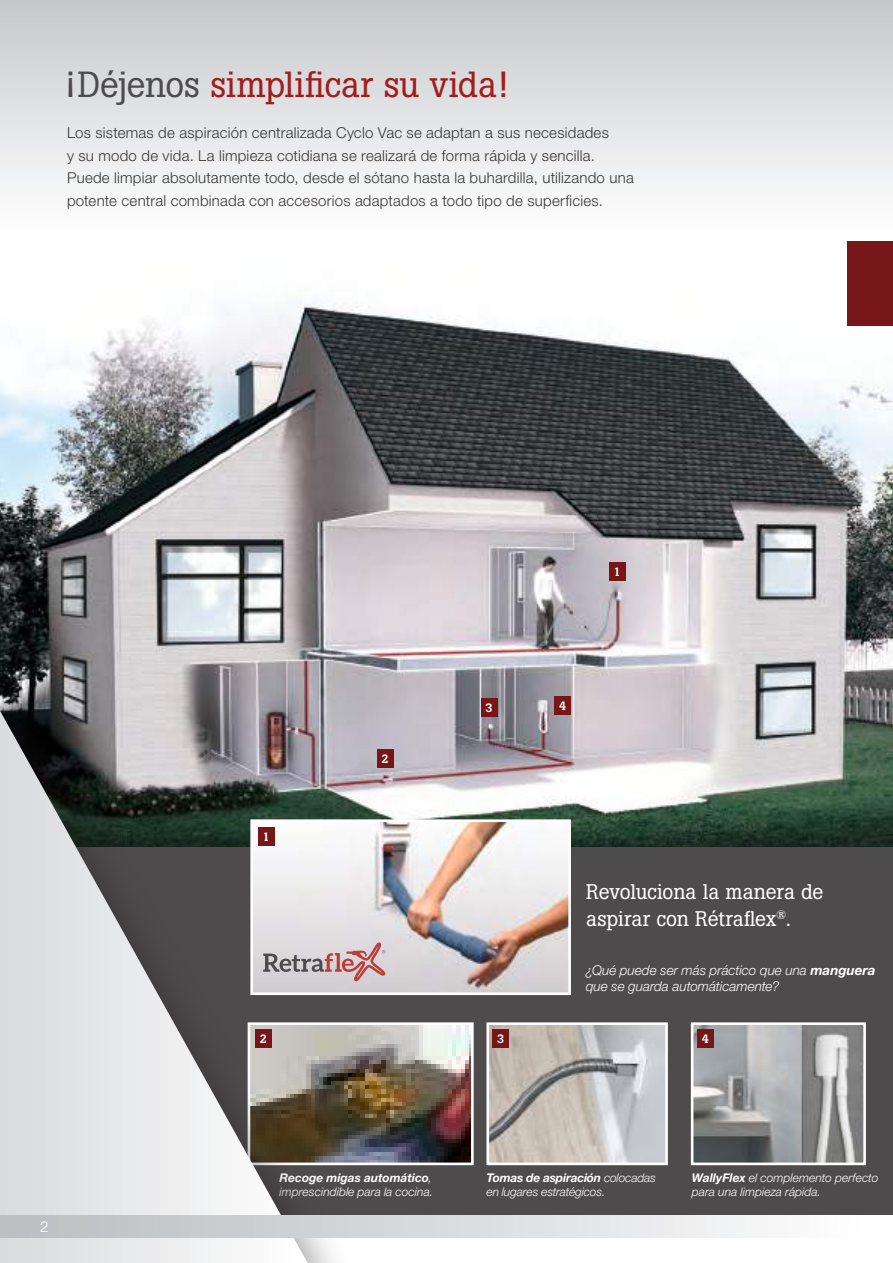
<style>
.page{position:relative;width:893px;height:1263px;background:#fff}
.page>*{position:absolute;margin:0;border:0;box-sizing:border-box;transform-origin:0 0}
.t1{font:36px "Boton";color:#a21c1e}
.t2{font:21px/27px "Boton";letter-spacing:-.005em;color:#fff}
.t3{font:300 15px/22.5px "Helvetica Neue LT Std";letter-spacing:.015em;color:#393535}
.t4{font:300 15px "Helvetica Neue LT Std";color:#fff}
.t5{font:italic 300 13.5px/16.5px "Helvetica Neue LT Std";color:#fff}
.t6{font:italic 300 12px/13.5px "Helvetica Neue LT Std";letter-spacing:.005em;color:#fff}
.t7{font:500 12px "Boton";color:#fff}
.s1{color:#4e4b4c}
.s2{font-weight:700}
</style>
<div class="page">
<svg style="left:0;top:0;width:893px;height:189px"></svg>
<img style="left:0;top:241px;width:893px;height:606px">
<div style="left:0;top:847px;width:893px;height:369px;background:#4e4b4c"></div>
<img style="left:490px;top:1026px;width:174px;height:135px">
<div style="left:486px;top:1022px;width:182px;height:143px;border:3px solid #fff"></div>
<img style="left:695px;top:1026px;width:167px;height:135px">
<div style="left:691px;top:1022px;width:175px;height:143px;border:3px solid #fff"></div>
<img style="left:358px;top:1026px;width:112px;height:135px">
<div style="left:248px;top:1022px;width:226px;height:143px;border:3px solid #fff"></div>
<img style="left:358px;top:823px;width:209px;height:168px">
<div style="left:250px;top:819px;width:321px;height:176px;border:3px solid #fff"></div>
<div style="left:609px;top:562px;width:16px;height:18px;background:#761618"></div>
<div style="left:492px;top:1030px;width:17px;height:18px;background:#761618"></div>
<div style="left:481px;top:699px;width:16px;height:18px;background:#761618"></div>
<div style="left:554px;top:697px;width:17px;height:18px;background:#761618"></div>
<div style="left:377px;top:749px;width:16px;height:18px;background:#761618"></div>
<div style="left:697px;top:1030px;width:17px;height:18px;background:#761618"></div>
<svg style="left:358px;top:942px;width:28px;height:39px"></svg>
<div style="left:0;top:676px;width:358px;height:587px;background:#241f1f;opacity:.46"></div>
<svg style="left:0;top:697px;width:315px;height:566px"></svg>
<div style="left:0;top:1216px;width:893px;height:21px;background:linear-gradient(to right,#babbbe,#fefeff)"></div>
<div style="left:848px;top:241px;width:45px;height:84px;background:#761618"></div>
<h1 class="t1" style="left:66px;top:62px;width:443px"><span class="s1">¡Déjenos</span> simplificar su vida!</h1>
<p class="t3" style="left:67px;top:121px;width:568px">Los sistemas de aspiración centralizada Cyclo Vac se adaptan a sus necesidades<br>y su modo de vida. La limpieza cotidiana se realizará de forma rápida y sencilla.<br>Puede limpiar absolutamente todo, desde el sótano hasta la buhardilla, utilizando una potente central combinada con accesorios adaptados a todo tipo de superficies.</p>
<p class="t4" style="left:40px;top:1217px;width:10px">2</p>
<p class="t7" style="left:614px;top:565px;width:9px">1</p>
<p class="t7" style="left:381px;top:751px;width:9px">2</p>
<p class="t7" style="left:486px;top:701px;width:9px">3</p>
<p class="t7" style="left:559px;top:699px;width:9px">4</p>
<p class="t7" style="left:263px;top:829px;width:9px">1</p>
<p class="t7" style="left:260px;top:1032px;width:9px">2</p>
<p class="t7" style="left:497px;top:1032px;width:9px">3</p>
<h2 class="t2" style="left:586px;top:878px;width:239px">Revoluciona la manera de aspirar con Rétraflex<sup>®</sup>.</h2>
<p class="t5" style="left:586px;top:961px;width:291px">¿Qué puede ser más práctico que una <span class="s2">manguera </span>que se guarda automáticamente?</p>
<p class="t7" style="left:702px;top:1032px;width:9px">4</p>
<p class="t6" style="left:280px;top:1171px;width:155px"><span class="s2">Recoge migas automático</span>, imprescindible para la cocina.</p>
<p class="t6" style="left:486px;top:1171px;width:171px"><span class="s2">Tomas de aspiración</span> colocadas en lugares estratégicos.</p>
<p class="t6" style="left:692px;top:1171px;width:188px"><span class="s2">WallyFlex</span> el complemento perfecto para una limpieza rápida.</p>
</div>
